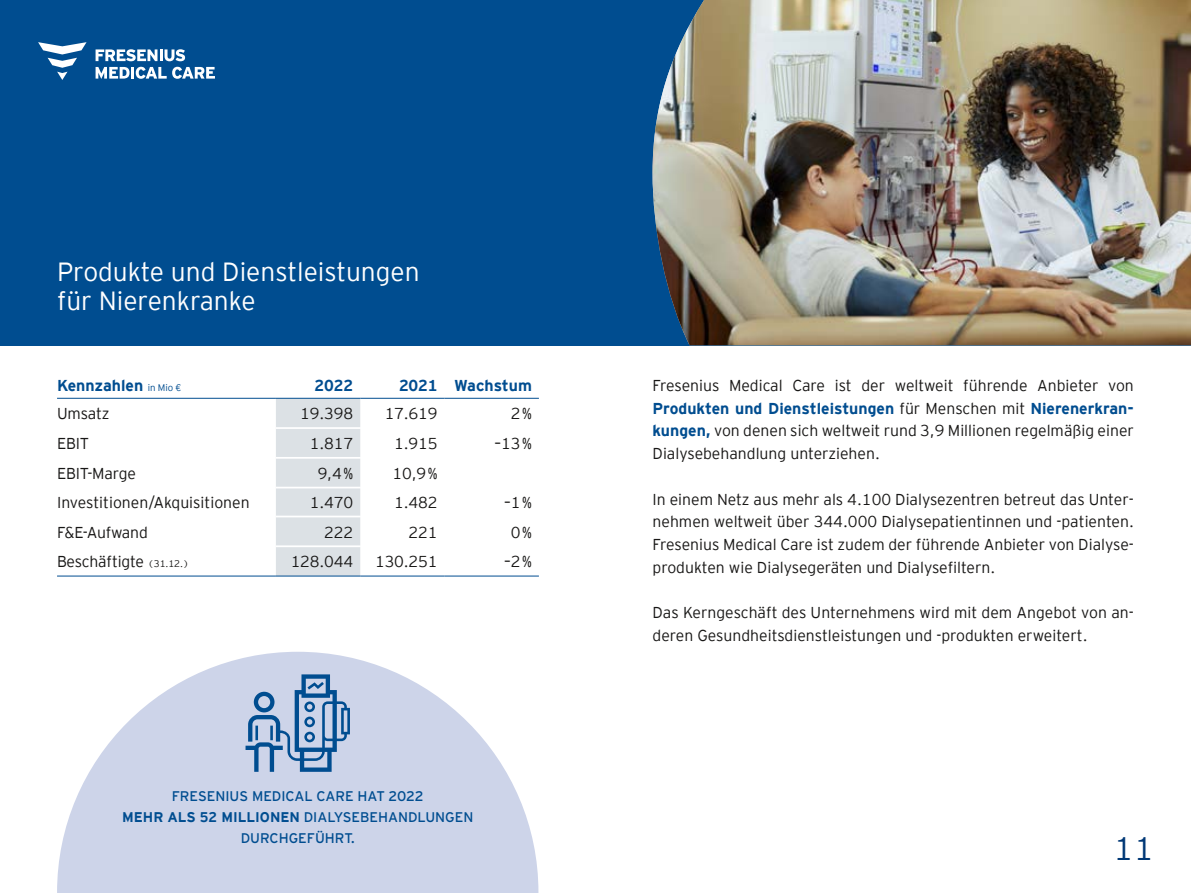
<style>
.page{position:relative;width:1191px;height:893px;background:#fff}
.page>*{position:absolute;margin:0;border:0;box-sizing:border-box;transform-origin:0 0}
.t1{font:300 32.55px "Interstate";color:#003876}
.t2{font:300 26.25px/29.8px "Interstate";color:#fff}
.t3{font:300 15.75px/22.8px "Interstate";color:#181716;text-align:justify}
.t4{font:700 15.75px "Interstate";letter-spacing:-.005em;color:#004d90}
.t5{font:14px/21px "Interstate";color:#004d90;text-align:center}
.s1{font-weight:300;font-size:9.62px}
.s2{font-size:9.62px}
.s3{font-weight:700}
.s4{font-weight:700;color:#004d90}
</style>
<div class="page">
<div style="left:0;top:0;width:1191px;height:345px;background:#004d90"></div>
<svg style="left:57px;top:652px;width:481px;height:241px;fill:#cdd4e9"></svg>
<svg style="left:245px;top:674px;width:105px;height:98px"></svg>
<svg style="left:38px;top:42px;width:49px;height:38px"></svg>
<svg style="left:96px;top:67px;width:119px;height:12px"></svg>
<svg style="left:96px;top:49px;width:89px;height:12px"></svg>
<img style="left:652px;top:0;width:539px;height:345px">
<div style="left:276px;top:399px;width:84px;height:177px;background:#dce1e5"></div>
<hr style="left:276px;top:427px;width:84px;height:2px;background:#fff">
<hr style="left:276px;top:457px;width:84px;height:2px;background:#fff">
<hr style="left:276px;top:487px;width:84px;height:1px;background:#fff">
<hr style="left:276px;top:516px;width:84px;height:1px;background:#fff">
<hr style="left:276px;top:545px;width:84px;height:2px;background:#fff">
<hr style="left:57px;top:576px;width:219px;height:1px;background:#004d90">
<hr style="left:276px;top:576px;width:84px;height:1px;background:#004d90">
<hr style="left:360px;top:576px;width:84px;height:1px;background:#004d90">
<hr style="left:444px;top:576px;width:95px;height:1px;background:#004d90">
<hr style="left:57px;top:398px;width:219px;height:1px;background:#004d90">
<hr style="left:276px;top:398px;width:84px;height:1px;background:#004d90">
<hr style="left:360px;top:398px;width:84px;height:1px;background:#004d90">
<hr style="left:444px;top:398px;width:95px;height:1px;background:#004d90">
<h2 class="t2" style="left:57px;top:255px;width:364px">Produkte und Dienstleistungen für Nierenkranke</h2>
<p class="t4" style="left:57px;top:374px;width:126px">Kennzahlen <span class="s1">in Mio €</span></p>
<p class="t4" style="left:315px;top:374px;width:40px">2022</p>
<p class="t4" style="left:399px;top:374px;width:134px">2021 Wachstum</p>
<p class="t3" style="left:57px;top:402px;width:54px">Umsatz</p>
<p class="t3" style="left:300px;top:402px;width:54px">19.398</p>
<p class="t3" style="left:385px;top:402px;width:54px">17.619</p>
<p class="t3" style="left:511px;top:402px;width:23px">2%</p>
<p class="t3" style="left:57px;top:431px;width:34px">EBIT</p>
<p class="t3" style="left:310px;top:431px;width:45px">1.817</p>
<p class="t3" style="left:394px;top:431px;width:45px">1.915</p>
<p class="t3" style="left:494px;top:431px;width:39px">–13%</p>
<p class="t3" style="left:57px;top:461px;width:80px">EBIT-Marge</p>
<p class="t3" style="left:318px;top:461px;width:37px">9,4%</p>
<p class="t3" style="left:392px;top:461px;width:47px">10,9%</p>
<p class="t3" style="left:57px;top:490px;width:194px">Investitionen/Akquisitionen</p>
<p class="t3" style="left:310px;top:490px;width:45px">1.470</p>
<p class="t3" style="left:394px;top:490px;width:45px">1.482</p>
<p class="t3" style="left:504px;top:490px;width:29px">–1%</p>
<p class="t3" style="left:57px;top:520px;width:92px">F&amp;E-Aufwand</p>
<p class="t3" style="left:324px;top:520px;width:30px">222</p>
<p class="t3" style="left:408px;top:520px;width:30px">221</p>
<p class="t3" style="left:511px;top:520px;width:23px">0%</p>
<p class="t3" style="left:57px;top:550px;width:133px">Beschäftigte <span class="s2">(31.12.)</span></p>
<p class="t3" style="left:291px;top:550px;width:64px">128.044</p>
<p class="t3" style="left:375px;top:550px;width:64px">130.251</p>
<p class="t3" style="left:504px;top:550px;width:29px">–2%</p>
<p class="t5" style="left:122px;top:786px;width:353px">FRESENIUS MEDICAL CARE HAT 2022<br><span class="s3">MEHR ALS 52 MILLIONEN</span> DIALYSEBEHANDLUNGEN<br>DURCHGEFÜHRT.</p>
<p class="t3" style="left:652px;top:373px;width:483px">Fresenius Medical Care ist der weltweit führende Anbieter von <span class="s4">Produkten und Dienstleistungen</span> für Menschen mit <span class="s4">Nierenerkran&shy;kungen,</span> von denen sich weltweit rund 3,9 Millionen regelmäßig einer Dialysebehandlung unterziehen.</p>
<p class="t3" style="left:652px;top:487px;width:483px">In einem Netz aus mehr als 4.100 Dialysezentren betreut das Unter&shy;nehmen weltweit über 344.000 Dialysepatientinnen und -patienten.<br>Fresenius Medical Care ist zudem der führende Anbieter von Dialyse&shy;produkten wie Dialysegeräten und Dialysefiltern.</p>
<p class="t3" style="left:652px;top:600px;width:483px">Das Kerngeschäft des Unternehmens wird mit dem Angebot von an&shy;deren Gesundheitsdienstleistungen und -produkten erweitert.</p>
<h1 class="t1" style="left:1113px;top:825px;width:42px">11</h1>
</div>
